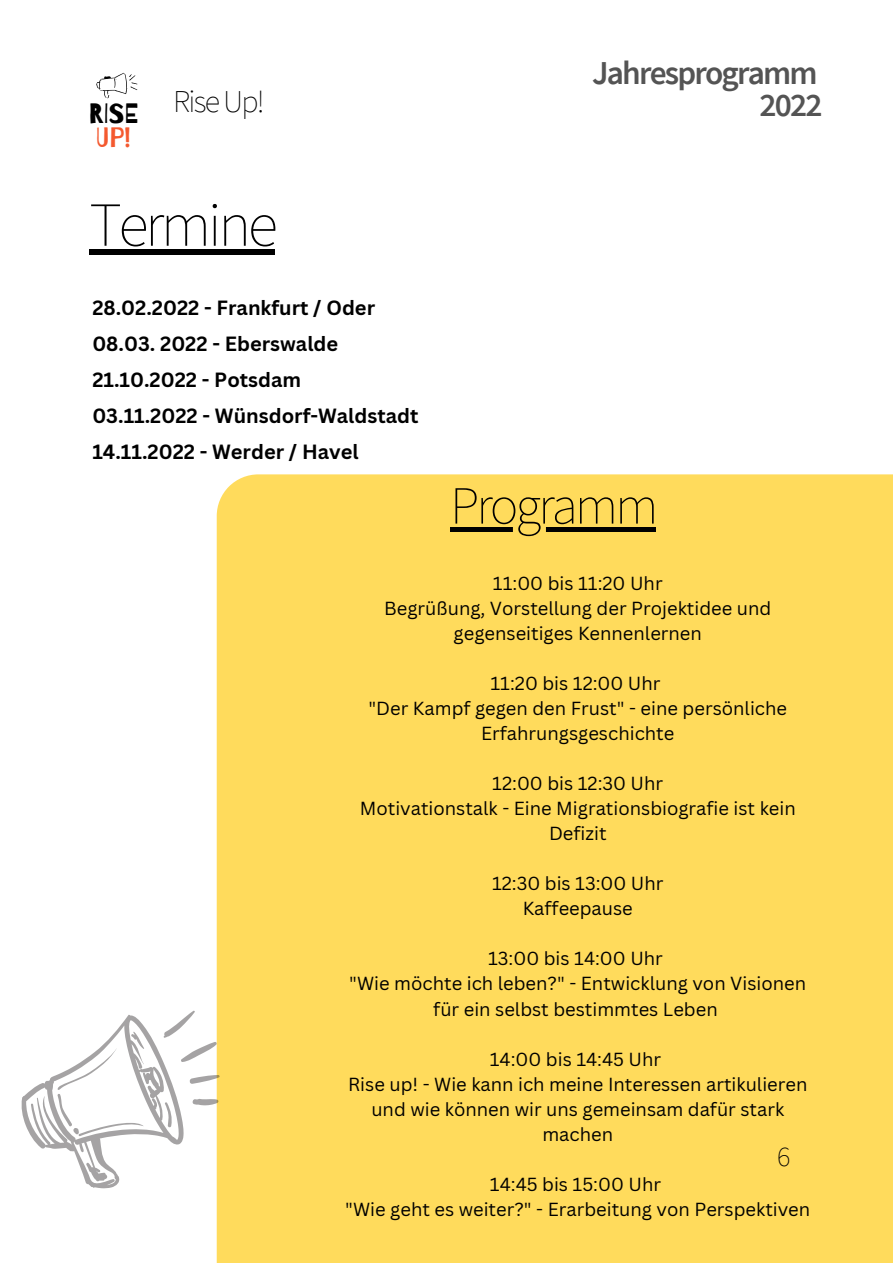
<style>
.page{position:relative;width:893px;height:1264px;background:#fff}
.page>*{position:absolute;margin:0;border:0;box-sizing:border-box;transform-origin:0 0}
.t1{font:200 62.55px "Source Sans Pro";letter-spacing:-.055em;color:#000}
.t2{font:200 53.55px "Source Sans Pro";letter-spacing:-.055em;color:#000}
.t3{font:600 33.3px "Source Sans Pro";letter-spacing:-.055em;color:#545454}
.t4{font:200 31.8px "Source Sans Pro";letter-spacing:-.055em;color:#000}
.t5{font:200 28.2px "Source Sans Pro";color:#000}
.t6{font:27.9px "Barrio";color:#000}
.t7{font:27.9px "Barrio";color:#f4592f}
.t8{font:700 20.1px "Canva Sans";color:#000}
.t9{font:18.45px/25px "Canva Sans";color:#000;text-align:center}
</style>
<div class="page">
<div style="left:217px;top:474px;width:675px;height:788px;background:#ffdb5c"></div>
<div style="left:89px;top:249px;width:185px;height:6px;background:#000"></div>
<svg style="left:96px;top:72px;width:42px;height:27px"></svg>
<svg style="left:450px;top:527px;width:205px;height:4px"></svg>
<svg style="left:21px;top:960px;width:199px;height:260px"></svg>
<p class="t3" style="left:592px;top:51px;width:227px">Jahresprogramm</p>
<p class="t4" style="left:173px;top:81px;width:93px">RiseUp!</p>
<p class="t6" style="left:89px;top:98px;width:52px">RISE</p>
<p class="t3" style="left:759px;top:83px;width:65px">2022</p>
<p class="t7" style="left:96px;top:122px;width:36px">UP!</p>
<p class="t1" style="left:89px;top:184px;width:190px">Termine</p>
<p class="t8" style="left:92px;top:294px;width:284px">28.02.2022 - Frankfurt / Oder</p>
<p class="t8" style="left:92px;top:330px;width:247px">08.03. 2022 - Eberswalde</p>
<p class="t8" style="left:92px;top:366px;width:210px">21.10.2022 - Potsdam</p>
<p class="t8" style="left:92px;top:402px;width:327px">03.11.2022 - Wünsdorf-Waldstadt</p>
<p class="t8" style="left:92px;top:438px;width:268px">14.11.2022 - Werder / Havel</p>
<p class="t2" style="left:450px;top:471px;width:210px">Programm</p>
<p class="t9" style="left:493px;top:570px;width:171px">11:00 bis 11:20 Uhr</p>
<p class="t9" style="left:384px;top:595px;width:388px">Begrüßung, Vorstellung der Projektidee und gegenseitiges Kennenlernen</p>
<p class="t9" style="left:490px;top:670px;width:171px">11:20 bis 12:00 Uhr</p>
<p class="t9" style="left:368px;top:695px;width:420px">"Der Kampf gegen den Frust" - eine persönliche<br>Erfahrungsgeschichte</p>
<p class="t9" style="left:492px;top:770px;width:172px">12:00 bis 12:30 Uhr</p>
<p class="t9" style="left:360px;top:795px;width:437px">Motivationstalk - Eine Migrationsbiografie ist kein<br>Defizit</p>
<p class="t9" style="left:492px;top:870px;width:173px">12:30 bis 13:00 Uhr</p>
<p class="t9" style="left:522px;top:895px;width:112px">Kaffeepause</p>
<p class="t9" style="left:488px;top:945px;width:176px">13:00 bis 14:00 Uhr</p>
<p class="t9" style="left:349px;top:970px;width:458px">"Wie möchte ich leben?" - Entwicklung von Visionen für ein selbst bestimmtes Leben</p>
<p class="t9" style="left:490px;top:1045px;width:173px">14:00 bis 14:45 Uhr</p>
<p class="t9" style="left:348px;top:1070px;width:461px">Rise up! - Wie kann ich meine Interessen artikulieren und wie können wir uns gemeinsam dafür stark machen</p>
<p class="t9" style="left:490px;top:1171px;width:173px">14:45 bis 15:00 Uhr</p>
<p class="t9" style="left:345px;top:1196px;width:466px">"Wie geht es weiter?" - Erarbeitung von Perspektiven</p>
<p class="t5" style="left:777px;top:1137px;width:15px">6</p>
</div>
